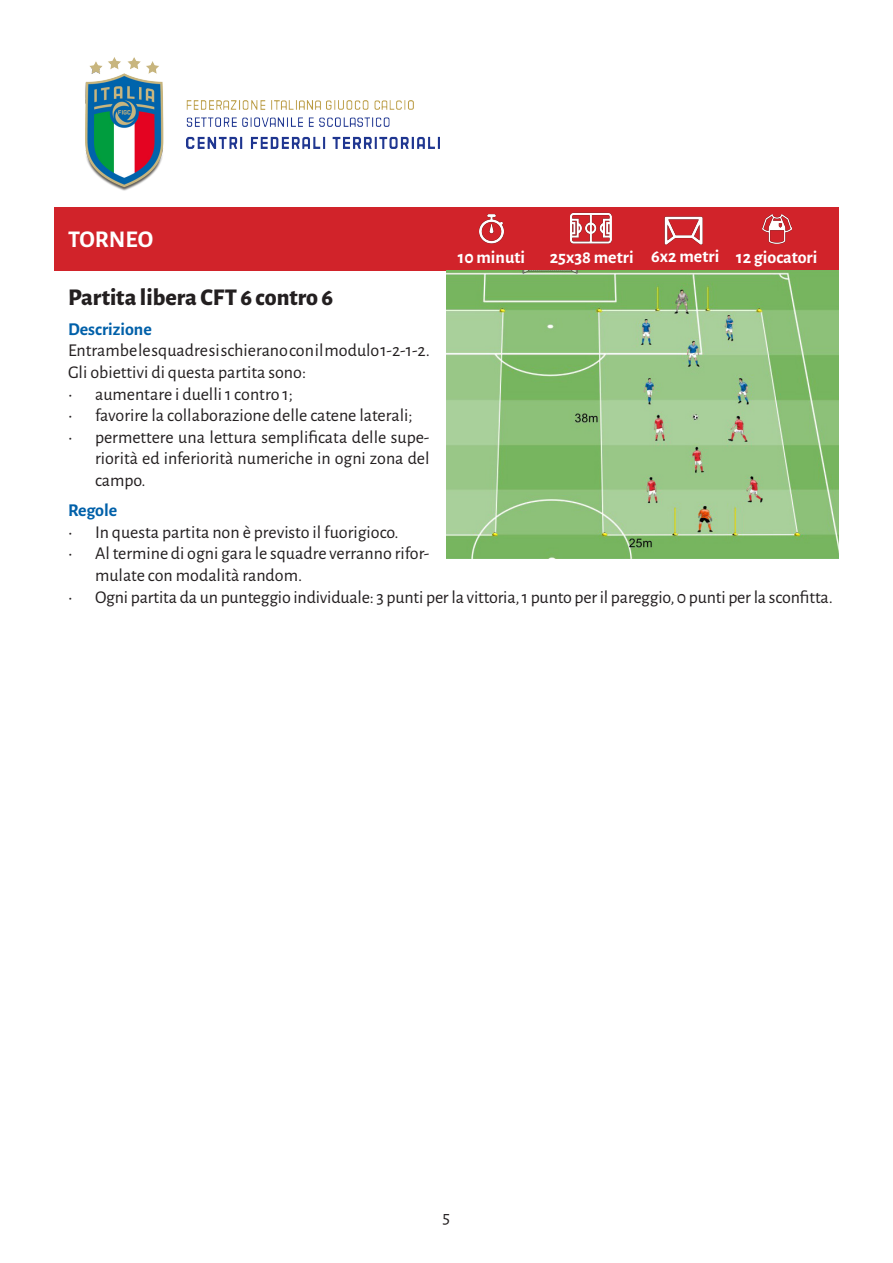
<style>
.page{position:relative;width:893px;height:1263px;background:#fff}
.page>*{position:absolute;margin:0;border:0;box-sizing:border-box;transform-origin:0 0}
.t1{font:800 24px "Alegreya Sans";color:#231f20}
.t2{font:700 24px "Alegreya Sans";color:#fff}
.t3{font:18px/21.6px "Alegreya Sans";color:#231f20}
.t4{font:700 18px "Alegreya Sans";color:#fff}
.t5{font:700 18px "Alegreya Sans";color:#0060a9}
</style>
<div class="page">
<img style="left:186px;top:101px;width:253px;height:48px">
<img style="left:85px;top:57px;width:79px;height:134px">
<div style="left:54px;top:207px;width:785px;height:64px;background:#d1232a"></div>
<img style="left:479px;top:214px;width:26px;height:30px">
<img style="left:762px;top:214px;width:29px;height:29px">
<img style="left:570px;top:212px;width:42px;height:32px">
<img style="left:664px;top:216px;width:38px;height:29px">
<img style="left:446px;top:271px;width:393px;height:288px">
<p class="t2" style="left:68px;top:222px;width:87px">TORNEO</p>
<p class="t4" style="left:458px;top:244px;width:69px">10 minuti</p>
<p class="t4" style="left:550px;top:244px;width:85px">25x38 metri</p>
<p class="t4" style="left:651px;top:243px;width:70px">6x2 metri</p>
<p class="t4" style="left:736px;top:244px;width:83px">12 giocatori</p>
<p class="t1" style="left:68px;top:279px;width:267px">Partita libera CFT 6 contro 6</p>
<p class="t5" style="left:68px;top:316px;width:85px">Descrizione</p>
<p class="t3" style="left:68px;top:339px;width:363px">Entrambe le squadre si schierano con il modulo 1-2-1-2.<br>Gli obiettivi di questa partita sono:</p>
<p class="t3" style="left:68px;top:382px;width:226px">• aumentare i duelli 1 contro 1;</p>
<p class="t3" style="left:68px;top:404px;width:346px">• favorire la collaborazione delle catene laterali;</p>
<p class="t3" style="left:95px;top:425px;width:336px;text-align:justify;text-indent:-27px">• permettere una lettura semplificata delle supe&shy;riorità ed inferiorità numeriche in ogni zona del campo.</p>
<p class="t5" style="left:68px;top:497px;width:51px">Regole</p>
<p class="t3" style="left:68px;top:520px;width:332px">• In questa partita non è previsto il fuorigioco.</p>
<p class="t3" style="left:95px;top:542px;width:336px;text-indent:-27px">• Al termine di ogni gara le squadre verranno rifor&shy;mulate con modalità random.</p>
<p class="t3" style="left:68px;top:585px;width:766px">• Ogni partita da un punteggio individuale: 3 punti per la vittoria, 1 punto per il pareggio, 0 punti per la sconfitta.</p>
<p class="t3" style="left:443px;top:1206px;width:9px">5</p>
</div>
